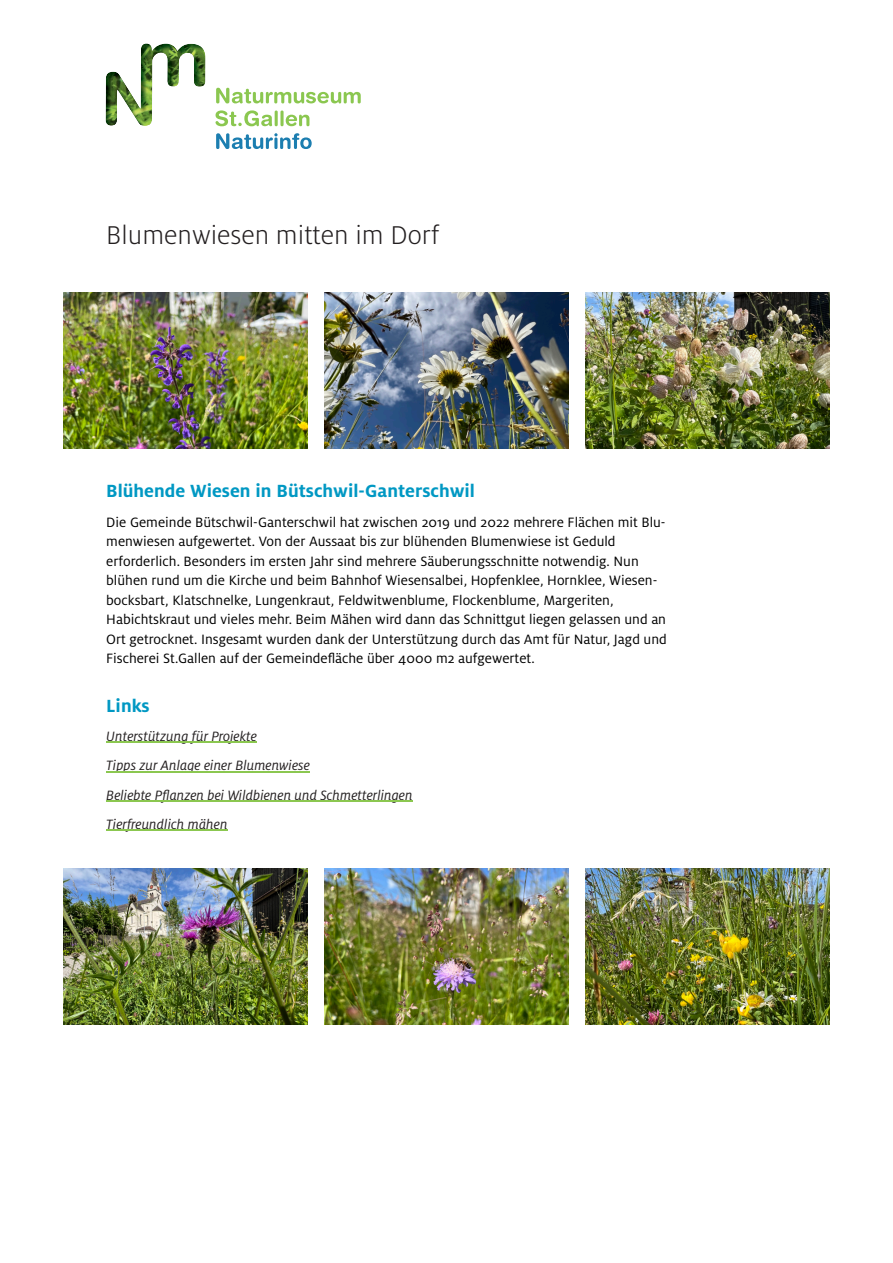
<style>
.page{position:relative;width:893px;height:1263px;background:#fff}
.page>*{position:absolute;margin:0;border:0;box-sizing:border-box;transform-origin:0 0}
.t1{font:300 28.5px "Milo Pro";color:#231f20}
.t2{font:700 19.5px "Milo Pro";color:#0098c3}
.t3{font:15px/19.5px "Milo Pro";color:#000}
.t4{font:italic 15px/29.2px "Milo Pro";color:#231f20}
</style>
<div class="page">
<hr style="left:106px;top:742px;width:151px;height:1px;background:#8bc750">
<hr style="left:106px;top:771px;width:204px;height:1px;background:#8bc750">
<hr style="left:106px;top:800px;width:307px;height:1px;background:#8bc750">
<hr style="left:106px;top:830px;width:122px;height:1px;background:#8bc750">
<img style="left:64px;top:293px;width:244px;height:156px">
<img style="left:325px;top:293px;width:243px;height:156px">
<img style="left:585px;top:293px;width:244px;height:156px">
<img style="left:64px;top:868px;width:244px;height:156px">
<img style="left:325px;top:868px;width:243px;height:156px">
<img style="left:585px;top:868px;width:244px;height:156px">
<svg style="left:216px;top:88px;width:145px;height:38px"></svg>
<svg style="left:216px;top:133px;width:96px;height:16px"></svg>
<img style="left:106px;top:43px;width:100px;height:83px">
<h1 class="t1" style="left:106px;top:221px;width:334px">Blumenwiesen mitten im Dorf</h1>
<h2 class="t2" style="left:106px;top:482px;width:370px">Blühende Wiesen in Bütschwil-Ganterschwil</h2>
<p class="t3" style="left:106px;top:512px;width:562px">Die Gemeinde Bütschwil-Ganterschwil hat zwischen 2019 und 2022 mehrere Flächen mit Blu&shy;menwiesen aufgewertet. Von der Aussaat bis zur blühenden Blumenwiese ist Geduld erforderlich. Besonders im ersten Jahr sind mehrere Säuberungsschnitte notwendig. Nun blühen rund um die Kirche und beim Bahnhof Wiesensalbei, Hopfenklee, Hornklee, Wiesen&shy;bocksbart, Klatschnelke, Lungenkraut, Feldwitwenblume, Flockenblume, Margeriten, Habichtskraut und vieles mehr. Beim Mähen wird dann das Schnittgut liegen gelassen und an Ort getrocknet. Insgesamt wurden dank der Unterstützung durch das Amt für Natur, Jagd und Fischerei St.Gallen auf der Gemeindefläche über 4000 m2 aufgewertet.</p>
<h2 class="t2" style="left:106px;top:696px;width:45px">Links</h2>
<p class="t4" style="left:106px;top:722px;width:308px">Unterstützung für Projekte<br>Tipps zur Anlage einer Blumenwiese<br>Beliebte Pflanzen bei Wildbienen und Schmetterlingen Tierfreundlich mähen</p>
</div>
